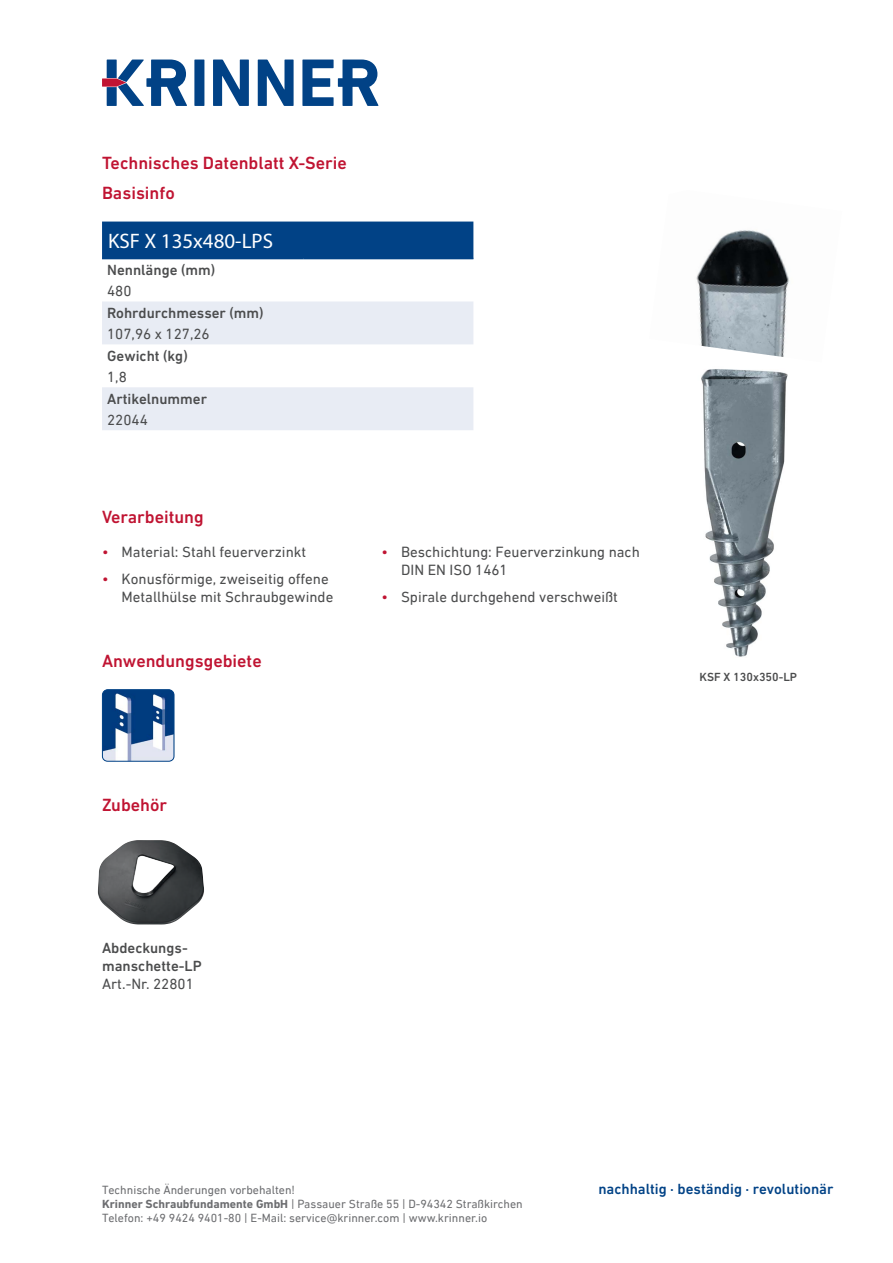
<style>
.page{position:relative;width:893px;height:1263px;background:#fff}
.page>*{position:absolute;margin:0;border:0;box-sizing:border-box;transform-origin:0 0}
.Subline{font:21px "Myriad Pro";color:#fff}
.Subline-2{font:500 18px "DIN Next LT Pro";color:#c01432}
.Copy{font:15px/18px "DIN Next LT Pro";color:#4b4c4d}
.Subline-3{font:500 15px "DIN Next LT Pro";color:#4b4c4d}
.t1{font:500 15px "DIN Next LT Pro";color:#014286}
.Copy-2{font:500 15px "DIN Next LT Pro";color:#4b4c4d}
.Subline-4{font:15px "DIN Next LT Pro";color:#4b4c4d}
.t2{font:12px/14.4px "DIN Next LT Pro";color:#6c6d70}
.Copy-3{font:500 12px "DIN Next LT Pro";color:#4b4c4d}
.s1{color:#c01432}
.s2{font-weight:700}
</style>
<div class="page">
<div style="left:194px;top:60px;width:10px;height:46px;background:#014286"></div>
<svg style="left:213px;top:60px;width:36px;height:46px"></svg>
<svg style="left:258px;top:60px;width:36px;height:46px"></svg>
<svg style="left:302px;top:60px;width:76px;height:46px"></svg>
<svg style="left:102px;top:60px;width:85px;height:46px"></svg>
<div style="left:102px;top:222px;width:371px;height:36px;background:#014286"></div>
<svg style="left:102px;top:301px;width:371px;height:129px;fill:#e8ecf4"></svg>
<hr style="left:102px;top:258px;width:201px;height:1px;background:#014286">
<hr style="left:303px;top:258px;width:170px;height:1px;background:#014286">
<img style="left:102px;top:690px;width:72px;height:71px">
<div style="left:102px;top:689px;width:72px;height:73px;border:1px solid #014286;border-radius:5px"></div>
<img style="left:701px;top:369px;width:87px;height:288px">
<img style="left:696px;top:230px;width:94px;height:127px">
<img style="left:98px;top:840px;width:106px;height:84px">
<p class="Subline-2" style="left:102px;top:152px;width:246px">Technisches Datenblatt X-Serie</p>
<p class="Subline-2" style="left:102px;top:182px;width:74px">Basisinfo</p>
<p class="Subline" style="left:108px;top:228px;width:167px">KSF X 135x480-LPS</p>
<p class="Subline-3" style="left:107px;top:261px;width:110px">Nennlänge (mm)</p>
<p class="Subline-4" style="left:107px;top:283px;width:26px">480</p>
<p class="Subline-3" style="left:107px;top:304px;width:158px">Rohrdurchmesser (mm)</p>
<p class="Subline-4" style="left:107px;top:325px;width:104px">107,96 x 127,26</p>
<p class="Subline-3" style="left:107px;top:347px;width:82px">Gewicht (kg)</p>
<p class="Subline-4" style="left:107px;top:368px;width:21px">1,8</p>
<p class="Subline-3" style="left:107px;top:390px;width:101px">Artikelnummer</p>
<p class="Subline-4" style="left:107px;top:411px;width:42px">22044</p>
<p class="Subline-2" style="left:102px;top:506px;width:103px">Verarbeitung</p>
<p class="Copy" style="left:102px;top:542px;width:206px"><span class="s1">•</span> Material: Stahl feuerverzinkt</p>
<p class="Copy" style="left:122px;top:569px;width:213px;text-indent:-20px"><span class="s1">•</span> Konusförmige, zweiseitig offene<br>Metallhülse mit Schraubgewinde</p>
<p class="Subline-2" style="left:102px;top:650px;width:161px">Anwendungsgebiete</p>
<p class="Copy" style="left:382px;top:542px;width:260px"><span class="s1">•</span> Beschichtung: Feuerverzinkung nach</p>
<p class="Copy" style="left:401px;top:560px;width:108px">DIN EN ISO 1461</p>
<p class="Copy" style="left:382px;top:587px;width:238px"><span class="s1">•</span> Spirale durchgehend verschweißt</p>
<p class="Subline-2" style="left:102px;top:794px;width:67px">Zubehör</p>
<p class="Copy-2" style="left:102px;top:939px;width:87px">Abdeckungs-</p>
<p class="Copy-2" style="left:102px;top:957px;width:101px">manschette-LP</p>
<p class="Copy" style="left:102px;top:974px;width:93px">Art.-Nr. 22801</p>
<p class="Copy-3" style="left:699px;top:669px;width:99px">KSF X 130x350-LP</p>
<p class="t2" style="left:102px;top:1182px;width:194px">Technische Änderungen vorbehalten!</p>
<p class="t1" style="left:598px;top:1180px;width:237px">nachhaltig · beständig · revolutionär</p>
<p class="t2" style="left:102px;top:1196px;width:422px"><span class="s2">Krinner Schraubfundamente GmbH</span> | Passauer Straße 55 | D-94342 Straßkirchen<br>Telefon: +49 9424 9401-80 | E-Mail: service@krinner.com | www.krinner.io</p>
</div>
